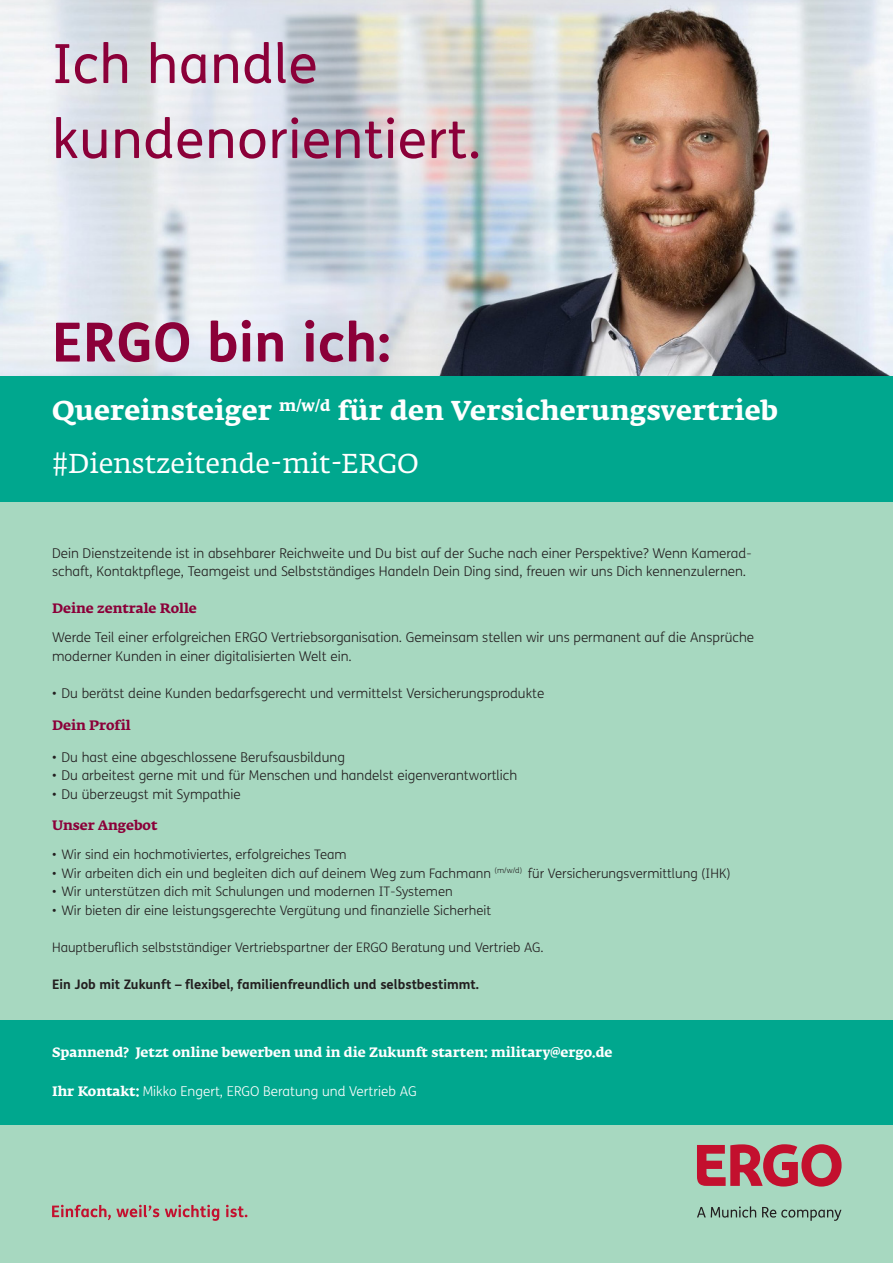
<style>
.page{position:relative;width:893px;height:1263px;background:#fff}
.page>*{position:absolute;margin:0;border:0;box-sizing:border-box;transform-origin:0 0}
.t1{font:54px/75px "FS Me";letter-spacing:.01em;color:#8b0039}
.t2{font:700 54px "FS Me";letter-spacing:.01em;color:#8b0039}
.t3{font:700 27px "Fedra Serif A Pro";letter-spacing:.01em;color:#fff}
.t4{font:27px "Fedra Serif A Pro";color:#fff}
.t5{font:300 13.5px/18.6px "FS Me";color:#231f20}
.t6{font:700 13.5px "Fedra Serif A Pro";color:#fff}
.t7{font:300 13.5px "FS Me";color:#fff}
.t8{font:700 13.5px "Fedra Serif A Pro";color:#8b0039}
.t9{font:300 13.05px "FS Me";color:#231f20}
.t10{font:700 13.05px "FS Me";color:#231f20}
.s1{font-family:"Fedra Serif A Pro";font-weight:700}
</style>
<div class="page">
<img style="left:0;top:0;width:893px;height:377px">
<div style="left:0;top:377px;width:893px;height:126px;background:#00a78e"></div>
<div style="left:0;top:503px;width:893px;height:760px;background:#a7d8c0"></div>
<div style="left:0;top:1020px;width:893px;height:105px;background:#00a78e"></div>
<svg style="left:697px;top:1144px;width:145px;height:42px"></svg>
<svg style="left:697px;top:1206px;width:144px;height:15px"></svg>
<svg style="left:52px;top:1205px;width:195px;height:16px"></svg>
<h1 class="t1" style="left:52px;top:26px;width:430px">Ich handle kundenorientiert.</h1>
<h1 class="t2" style="left:52px;top:301px;width:340px">ERGO bin ich:</h1>
<h2 class="t3" style="left:52px;top:395px;width:727px">Quereinsteiger <sup>m/w/d</sup> für den Versicherungsvertrieb</h2>
<h2 class="t4" style="left:52px;top:448px;width:368px">#Dienstzeitende-mit-ERGO</h2>
<p class="t5" style="left:52px;top:543px;width:701px">Dein Dienstzeitende ist in absehbarer Reichweite und Du bist auf der Suche nach einer Perspektive? Wenn Kamerad&shy;schaft, Kontaktpflege, Teamgeist und Selbstständiges Handeln Dein Ding sind, freuen wir uns Dich kennenzulernen.</p>
<p class="t8" style="left:52px;top:600px;width:146px">Deine zentrale Rolle</p>
<p class="t5" style="left:52px;top:628px;width:703px">Werde Teil einer erfolgreichen ERGO Vertriebsorganisation. Gemeinsam stellen wir uns permanent auf die Ansprüche moderner Kunden in einer digitalisierten Welt ein.</p>
<p class="t5" style="left:52px;top:683px;width:494px">• Du berätst deine Kunden bedarfsgerecht und vermittelst Versicherungsprodukte</p>
<p class="t8" style="left:52px;top:718px;width:80px">Dein Profil</p>
<p class="t5" style="left:52px;top:747px;width:294px">• Du hast eine abgeschlossene Berufsausbildung</p>
<p class="t5" style="left:52px;top:766px;width:467px">• Du arbeitest gerne mit und für Menschen und handelst eigenverantwortlich</p>
<p class="t5" style="left:52px;top:784px;width:190px">• Du überzeugst mit Sympathie</p>
<p class="t8" style="left:52px;top:818px;width:107px">Unser Angebot</p>
<p class="t9" style="left:52px;top:846px;width:296px">• Wir sind ein hochmotiviertes, erfolgreiches Team</p>
<p class="t9" style="left:52px;top:864px;width:680px">• Wir arbeiten dich ein und begleiten dich auf deinem Weg zum Fachmann <sup>(m/w/d)</sup> für Versicherungsvermittlung (IHK)</p>
<p class="t9" style="left:52px;top:883px;width:402px">• Wir unterstützen dich mit Schulungen und modernen IT-Systemen</p>
<p class="t9" style="left:52px;top:901px;width:441px">• Wir bieten dir eine leistungsgerechte Vergütung und finanzielle Sicherheit</p>
<p class="t9" style="left:52px;top:939px;width:493px">Hauptberuflich selbstständiger Vertriebspartner der ERGO Beratung und Vertrieb AG.</p>
<p class="t10" style="left:52px;top:975px;width:428px">Ein Job mit Zukunft – flexibel, familienfreundlich und selbstbestimmt.</p>
<p class="t6" style="left:52px;top:1044px;width:562px">Spannend? Jetzt online bewerben und in die Zukunft starten: military@ergo.de</p>
<p class="t7" style="left:52px;top:1082px;width:366px"><span class="s1">Ihr Kontakt:</span> Mikko Engert, ERGO Beratung und Vertrieb AG</p>
</div>
